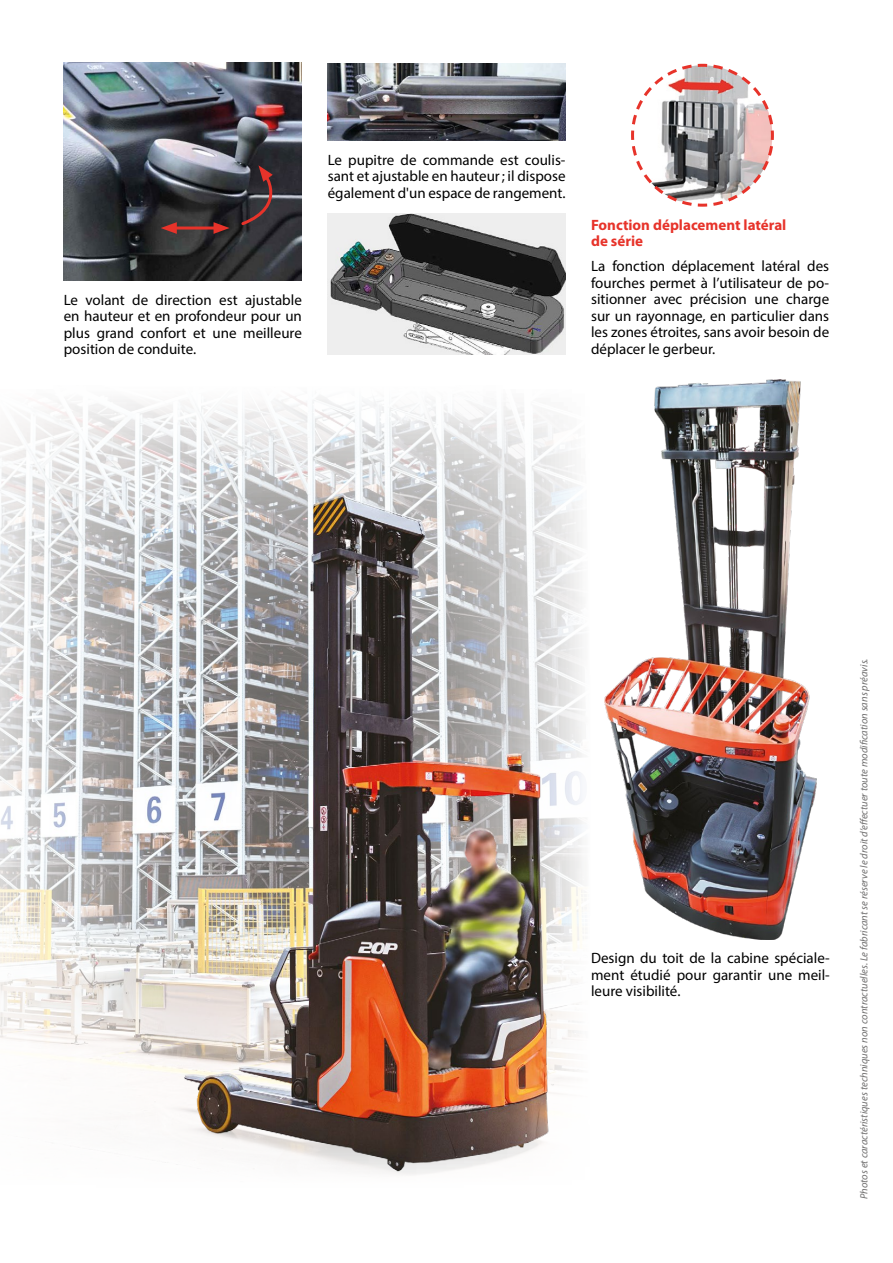
<style>
.page{position:relative;width:893px;height:1263px;background:#fff}
.page>*{position:absolute;margin:0;border:0;box-sizing:border-box;transform-origin:0 0}
.t1{font:15px/16.5px "Myriad Pro";color:#000;text-align:justify}
.t2{font:700 15px/16.5px "Myriad Pro";color:#e7332a}
.t3{font:italic 10.5px "Myriad Pro";color:#706f6f}
</style>
<div class="page">
<img style="left:0;top:396px;width:583px;height:767px">
<img style="left:172px;top:484px;width:391px;height:691px">
<img style="left:64px;top:63px;width:238px;height:218px">
<img style="left:327px;top:64px;width:238px;height:77px">
<img style="left:328px;top:214px;width:238px;height:140px">
<img style="left:604px;top:380px;width:212px;height:559px">
<hr style="left:171px;top:227px;width:48px;height:3px;background:#e7332a">
<svg style="left:161px;top:222px;width:16px;height:12px"></svg>
<svg style="left:214px;top:222px;width:16px;height:12px"></svg>
<svg style="left:239px;top:165px;width:49px;height:62px;background:#46363c"></svg>
<svg style="left:631px;top:63px;width:143px;height:144px"></svg>
<p class="t1" style="left:64px;top:291px;width:240px">Le volant de direction est ajustable en hauteur et en profondeur pour un plus grand confort et une meilleure position de conduite.</p>
<p class="t1" style="left:328px;top:151px;width:239px">Le pupitre de commande est coulis&shy;sant et ajustable en hauteur; il dispose également d'un espace de rangement.</p>
<p class="t2" style="left:591px;top:216px;width:197px">Fonction déplacement latéral de série</p>
<p class="t1" style="left:591px;top:258px;width:240px">La fonction déplacement latéral des fourches permet à l’utilisateur de po&shy;sitionner avec précision une charge sur un rayonnage, en particulier dans les zones étroites, sans avoir besoin de déplacer le gerbeur.</p>
<p class="t1" style="left:591px;top:950px;width:240px">Design du toit de la cabine spéciale&shy;ment étudié pour garantir une meil&shy;leure visibilité.</p>
<p class="t3" style="left:857px;top:1199px;width:542px;rotate:-90deg">Photos et caractéristiques techniques non contractuelles. Le fabricant se réserve le droit d’effectuer toute modification sans préavis.</p>
</div>
